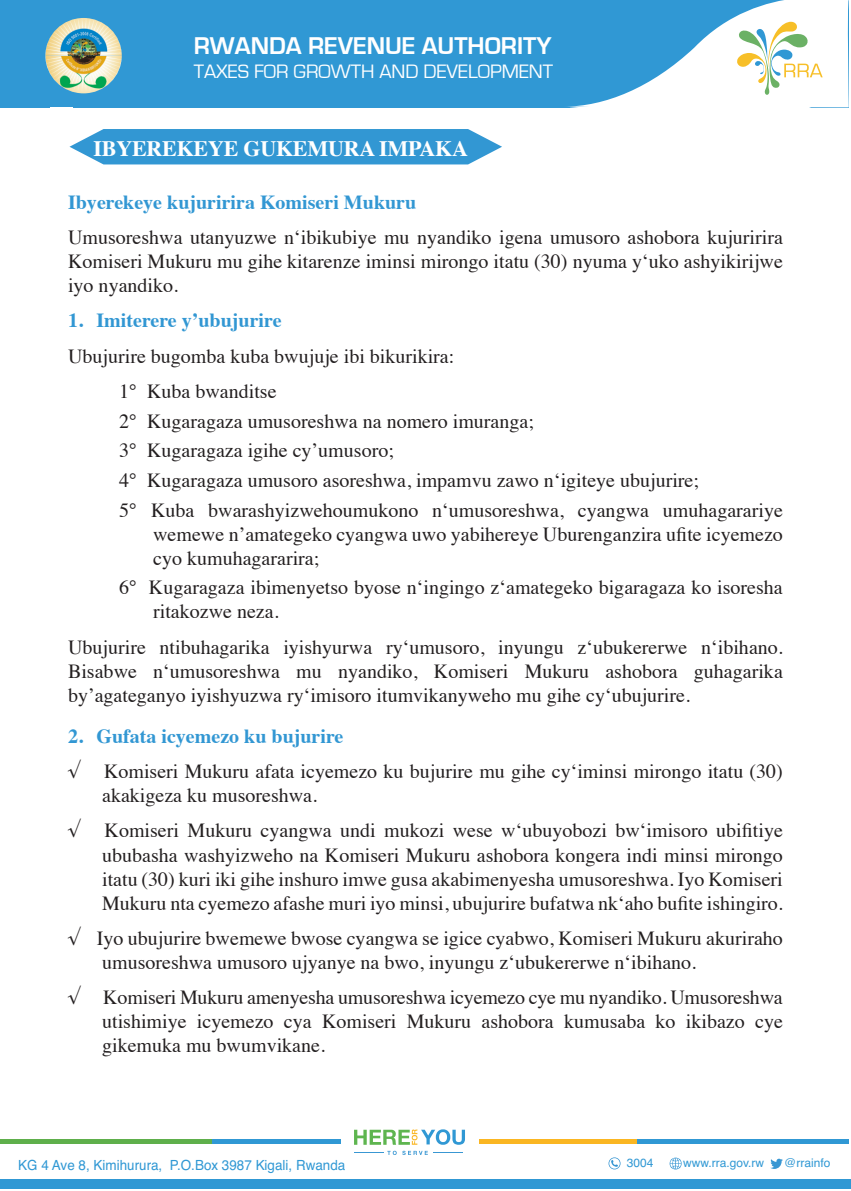
<style>
.page{position:relative;width:851px;height:1191px;background:#fff}
.page>*{position:absolute;margin:0;border:0;box-sizing:border-box;transform-origin:0 0}
.t1{font:700 25px "Eurostile";color:#fff}
.t2{font:700 22px "Times";letter-spacing:-.01em;color:#fff}
.t3{font:20px/24px "Times";color:#231f20}
.t4{font:700 20px "Times";color:#3297d3}
.t5{font:20px "Eurostile";color:#fff}
.t6{font:14px "Helvetica";color:#3098d4;scale:.96 1}
.t7{font:12px "Helvetica";color:#3098d4}
</style>
<div class="page">
<div style="left:0;top:1179px;width:850px;height:9px;background:#3098d4"></div>
<div style="left:0;top:0;width:847px;height:107px;background:#3098d4"></div>
<div style="left:636px;top:1138px;width:212px;height:5px;background:#3098d4"></div>
<div style="left:211px;top:1138px;width:129px;height:5px;background:#3098d4"></div>
<div style="left:479px;top:1138px;width:157px;height:5px;background:#fab622"></div>
<div style="left:0;top:1138px;width:211px;height:5px;background:#5eaf4b"></div>
<svg style="left:770px;top:1158px;width:12px;height:11px"></svg>
<svg style="left:669px;top:1157px;width:12px;height:12px"></svg>
<svg style="left:608px;top:1157px;width:12px;height:12px"></svg>
<svg style="left:354px;top:1129px;width:111px;height:15px"></svg>
<svg style="left:354px;top:1150px;width:74px;height:5px"></svg>
<hr style="left:433px;top:1152px;width:30px;height:1px;background:#3997d3">
<svg style="left:563px;top:0;width:285px;height:108px"></svg>
<img style="left:45px;top:18px;width:77px;height:75px">
<svg style="left:69px;top:129px;width:433px;height:35px;background:#429fd6"></svg>
<p class="t1" style="left:194px;top:32px;width:359px">RWANDA REVENUE AUTHORITY</p>
<p class="t5" style="left:194px;top:61px;width:361px">TAXES FOR GROWTH AND DEVELOPMENT</p>
<p class="t2" style="left:94px;top:127px;width:376px">IBYEREKEYE GUKEMURA IMPAKA</p>
<p class="t4" style="left:68px;top:183px;width:349px">Ibyerekeye kujuririra Komiseri Mukuru</p>
<p class="t3" style="left:68px;top:223px;width:716px;text-align:justify">Umusoreshwa utanyuzwe n‘ibikubiye mu nyandiko igena umusoro ashobora kujuririra Komiseri Mukuru mu gihe kitarenze iminsi mirongo itatu (30) nyuma y‘uko ashyikirijwe iyo nyandiko.</p>
<p class="t4" style="left:68px;top:301px;width:215px">1. Imiterere y’ubujurire</p>
<p class="t3" style="left:119px;top:336px;width:337px;line-height:35.4px;text-indent:-51px">Ubujurire bugomba kuba bwujuje ibi bikurikira:<br>1° Kuba bwanditse</p>
<p class="t3" style="left:119px;top:404px;width:665px;line-height:29.6px">2° Kugaragaza umusoreshwa na nomero imuranga;<br>3° Kugaragaza igihe cy’umusoro;<br>4° Kugaragaza umusoro asoreshwa, impamvu zawo n‘igiteye ubujurire;<br>5° Kuba bwarashyizwehoumukono n‘umusoreshwa, cyangwa umuhagarariye</p>
<p class="t3" style="left:153px;top:520px;width:631px">wemewe n’amategeko cyangwa uwo yabihereye Uburenganzira ufite icyemezo cyo kumuhagararira;</p>
<p class="t3" style="left:153px;top:574px;width:631px;text-indent:-34px">6° Kugaragaza ibimenyetso byose n‘ingingo z‘amategeko bigaragaza ko isoresha ritakozwe neza.</p>
<p class="t3" style="left:68px;top:633px;width:716px;text-align:justify">Ubujurire ntibuhagarika iyishyurwa ry‘umusoro, inyungu z‘ubukererwe n‘ibihano.<br>Bisabwe n‘umusoreshwa mu nyandiko, Komiseri Mukuru ashobora guhagarika by’agateganyo iyishyuzwa ry‘imisoro itumvikanyweho mu gihe cy‘ubujurire.</p>
<p class="t4" style="left:68px;top:717px;width:277px">2. Gufata icyemezo ku bujurire</p>
<p class="t3" style="left:102px;top:757px;width:682px;text-indent:-34px">√ Komiseri Mukuru afata icyemezo ku bujurire mu gihe cy‘iminsi mirongo itatu (30) akakigeza ku musoreshwa.</p>
<p class="t3" style="left:68px;top:817px;width:12px">√</p>
<p class="t3" style="left:102px;top:817px;width:682px;text-align:justify">Komiseri Mukuru cyangwa undi mukozi wese w‘ubuyobozi bw‘imisoro ubifitiye ububasha washyizweho na Komiseri Mukuru ashobora kongera indi minsi mirongo itatu (30) kuri iki gihe inshuro imwe gusa akabimenyesha umusoreshwa. Iyo Komiseri Mukuru nta cyemezo afashe muri iyo minsi, ubujurire bufatwa nk‘aho bufite ishingiro.</p>
<p class="t3" style="left:102px;top:924px;width:682px;text-indent:-34px">√ Iyo ubujurire bwemewe bwose cyangwa se igice cyabwo, Komiseri Mukuru akuriraho umusoreshwa umusoro ujyanye na bwo, inyungu z‘ubukererwe n‘ibihano.</p>
<p class="t3" style="left:102px;top:983px;width:682px;text-align:justify;text-indent:-34px">√ Komiseri Mukuru amenyesha umusoreshwa icyemezo cye mu nyandiko. Umusoreshwa utishimiye icyemezo cya Komiseri Mukuru ashobora kumusaba ko ikibazo cye gikemuka mu bwumvikane.</p>
<p class="t6" style="left:18px;top:1154px;width:342px">KG 4 Ave 8, Kimihurura, P.O.Box 3987 Kigali, Rwanda</p>
<p class="t7" style="left:626px;top:1153px;width:28px">3004</p>
<p class="t7" style="left:683px;top:1153px;width:82px">www.rra.gov.rw</p>
<p class="t7" style="left:784px;top:1153px;width:48px">@rrainfo</p>
</div>
